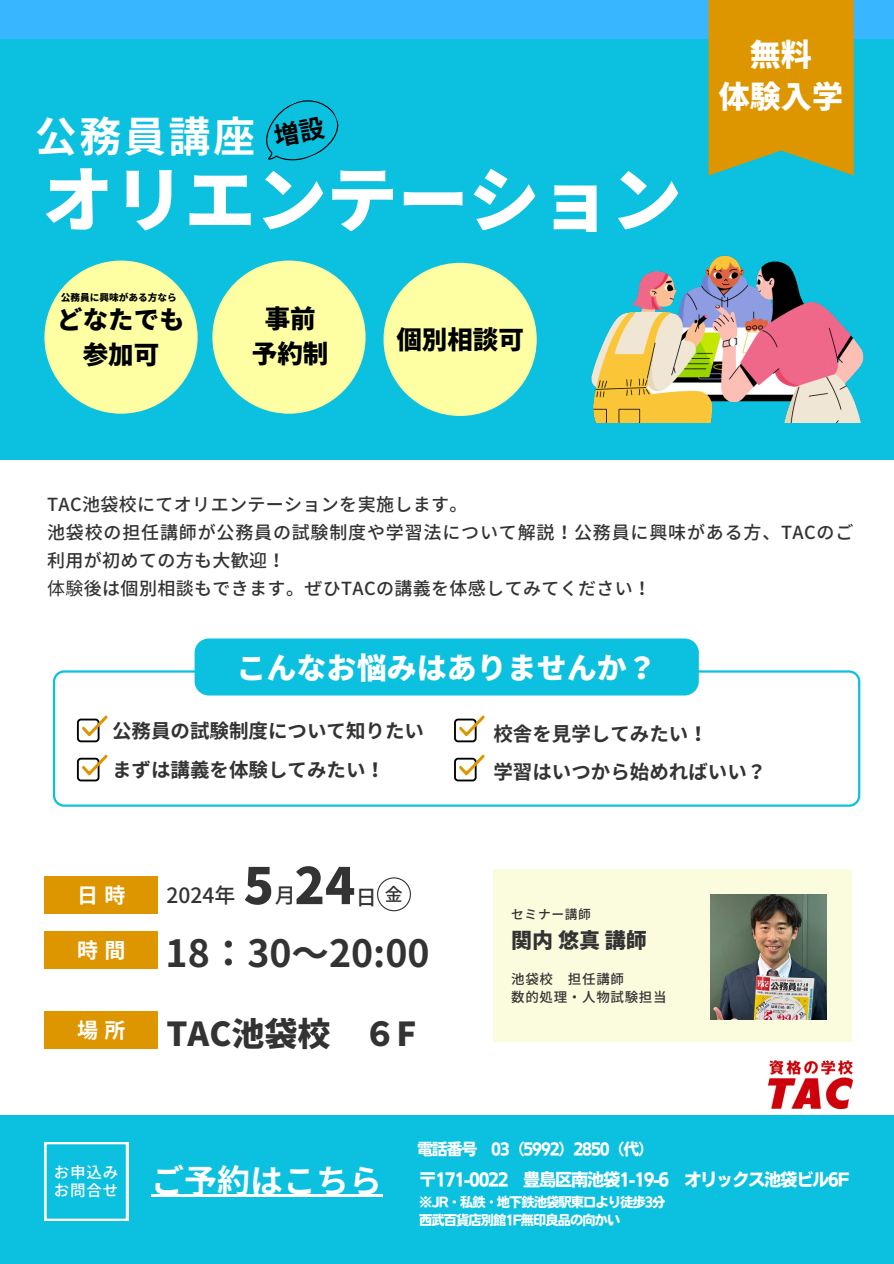
<style>
.page{position:relative;width:894px;height:1264px;background:#fff}
.page>*{position:absolute;margin:0;border:0;box-sizing:border-box;transform-origin:0 0}
.t1{font:900 70.95px "Noto Sans JP";color:#fff}
.t2{font:900 50.1px "Noto Sans JP";color:#333}
.t3{font:700 42px "Noto Sans JP";letter-spacing:.06em;color:#fff}
.t4{font:700 37.5px "Noto Sans JP";color:#333}
.t5{font:900 33px "Noto Sans JP";color:#333}
.t6{font:700 33px "Noto Sans JP";color:#fff}
.t7{font:900 31.05px/42.5px "Noto Sans JP";color:#fff;text-align:center}
.t8{font:900 30px "Noto Sans JP";color:#fff}
.t9{font:900 25.5px/34.8px "Noto Sans JP";color:#000;text-align:center}
.t10{font:500 21px "Noto Sans JP";color:#333}
.t11{font:700 21px "Noto Sans JP";color:#fff}
.t12{font:900 21px "Noto Sans JP";color:#333}
.t13{font:700 19.5px "Noto Sans JP";color:#333}
.t14{font:500 18px "Noto Sans JP";letter-spacing:.02em;color:#333}
.t15{font:500 18px/28.2px "Noto Sans JP";letter-spacing:.045em;color:#333}
.t16{font:17.25px "Nud Motoya Cedar Std W6";letter-spacing:-.075em;color:#fff}
.t17{font:15.9px "Nud Motoya Cedar Std W6";letter-spacing:-.075em;color:#fff}
.t18{font:500 15.6px "Noto Sans JP";letter-spacing:.05em;color:#fff}
.t19{font:500 13.5px "Noto Sans JP";letter-spacing:.05em;color:#333}
.t20{font:13.2px "Nud Motoya Cedar Std W6";letter-spacing:-.075em;color:#fff}
.t21{font:500 12.75px "Noto Sans JP";letter-spacing:.05em;color:#333}
.t22{font:900 9.6px "Noto Sans JP";color:#000}
.s1{font-weight:400}
</style>
<div class="page">
<div style="left:0;top:0;width:893px;height:460px;background:#0cc0df"></div>
<div style="left:0;top:1114px;width:893px;height:149px;background:#0cc0df"></div>
<div style="left:0;top:0;width:893px;height:38px;background:#38b6ff"></div>
<svg style="left:53px;top:670px;width:807px;height:136px"></svg>
<svg style="left:77px;top:715px;width:30px;height:27px"></svg>
<svg style="left:77px;top:754px;width:30px;height:27px"></svg>
<svg style="left:454px;top:715px;width:30px;height:27px"></svg>
<svg style="left:454px;top:754px;width:30px;height:27px"></svg>
<div style="left:194px;top:638px;width:504px;height:57px;background:#0cc0df"></div>
<div style="left:492px;top:869px;width:359px;height:172px;background:#fbfbde"></div>
<img style="left:710px;top:894px;width:115px;height:125px">
<img style="left:768px;top:1060px;width:84px;height:48px">
<svg style="left:377px;top:877px;width:33px;height:34px"></svg>
<img style="left:591px;top:256px;width:273px;height:166px">
<div style="left:44px;top:876px;width:114px;height:37px;background:#dd9600"></div>
<svg style="left:708px;top:0;width:145px;height:175px;background:#cd9910"></svg>
<div style="left:44px;top:931px;width:114px;height:37px;background:#dd9600"></div>
<div style="left:44px;top:1011px;width:114px;height:38px;background:#dd9600"></div>
<div style="left:212px;top:260px;width:153px;height:154px;background:#fdffa2;border-radius:50%"></div>
<svg style="left:44px;top:1142px;width:84px;height:78px"></svg>
<div style="left:44px;top:260px;width:153px;height:154px;background:#fdffa2;border-radius:50%"></div>
<div style="left:383px;top:263px;width:153px;height:153px;background:#fdffa2;border-radius:50%"></div>
<hr style="left:151px;top:1194px;width:231px;height:2px;background:#fff">
<svg style="left:266px;top:100px;width:73px;height:61px"></svg>
<h6 class="t3" style="left:35px;top:103px;width:222px">公務員講座</h6>
<h6 class="t1" style="left:43px;top:144px;width:640px">オリエンテーション</h6>
<h4 class="t22" style="left:61px;top:289px;width:117px">公務員に興味がある方なら</h4>
<p class="t9" style="left:57px;top:301px;width:129px">どなたでも参加可</p>
<p class="t9" style="left:252px;top:300px;width:78px">事前予約制</p>
<p class="t9" style="left:396px;top:321px;width:129px">個別相談可</p>
<p class="t7" style="left:718px;top:31px;width:125px">無料<br>体験入学</p>
<p class="t14" style="left:47px;top:490px;width:422px">TAC池袋校にてオリエンテーションを実施します。</p>
<p class="t15" style="left:47px;top:517px;width:807px">池袋校の担任講師が公務員の試験制度や学習法について解説！公務員に興味がある方、TACのご利用が初めての方も大歓迎！</p>
<h5 class="t14" style="left:47px;top:574px;width:605px"><span class="s1">体験</span>後は個別相談もできます。ぜひTACの講義を体感してみてください！</h5>
<h1 class="t8" style="left:236px;top:644px;width:421px">こんなお悩みはありませんか？</h1>
<h3 class="t13" style="left:112px;top:715px;width:313px">公務員の試験制度について知りたい</h3>
<p class="t13" style="left:112px;top:754px;width:274px">まずは講義を体験してみたい！</p>
<p class="t11" style="left:77px;top:878px;width:50px">日 時</p>
<p class="t10" style="left:166px;top:879px;width:70px">2024年</p>
<p class="t2" style="left:243px;top:846px;width:113px">5 24</p>
<p class="t10" style="left:275px;top:878px;width:18px">月</p>
<p class="t10" style="left:356px;top:880px;width:15px">日</p>
<h6 class="t14" style="left:385px;top:879px;width:18px">金</h6>
<p class="t11" style="left:77px;top:933px;width:50px">時間</p>
<p class="t4" style="left:166px;top:923px;width:265px">18：30〜20:00</p>
<p class="t11" style="left:77px;top:1013px;width:50px">場所</p>
<p class="t5" style="left:166px;top:1007px;width:251px">TAC池袋校 ６F</p>
<h6 class="t13" style="left:493px;top:718px;width:216px">校舎を見学してみたい！</h6>
<h2 class="t13" style="left:493px;top:756px;width:274px">学習はいつから始めればいい？</h2>
<p class="t21" style="left:511px;top:904px;width:81px">セミナー講師</p>
<h3 class="t12" style="left:511px;top:923px;width:137px">関内悠真講師</h3>
<p class="t19" style="left:511px;top:968px;width:114px">池袋校 担任講師</p>
<p class="t19" style="left:511px;top:986px;width:157px">数的処理・人物試験担当</p>
<p class="t18" style="left:54px;top:1159px;width:66px">お申込み</p>
<p class="t18" style="left:54px;top:1177px;width:66px">お問合せ</p>
<p class="t17" style="left:417px;top:1140px;width:238px">電話番号 03（5992）2850（代）</p>
<p class="t6" style="left:151px;top:1154px;width:232px">ご予約はこちら</p>
<p class="t16" style="left:419px;top:1170px;width:431px">〒171-0022 豊島区南池袋1-19-6 オリックス池袋ビル6F</p>
<p class="t20" style="left:419px;top:1195px;width:247px">※JR・私鉄・地下鉄池袋駅東口より徒歩3分</p>
<p class="t20" style="left:419px;top:1213px;width:202px">西武百貨店別館1F無印良品の向かい</p>
</div>
